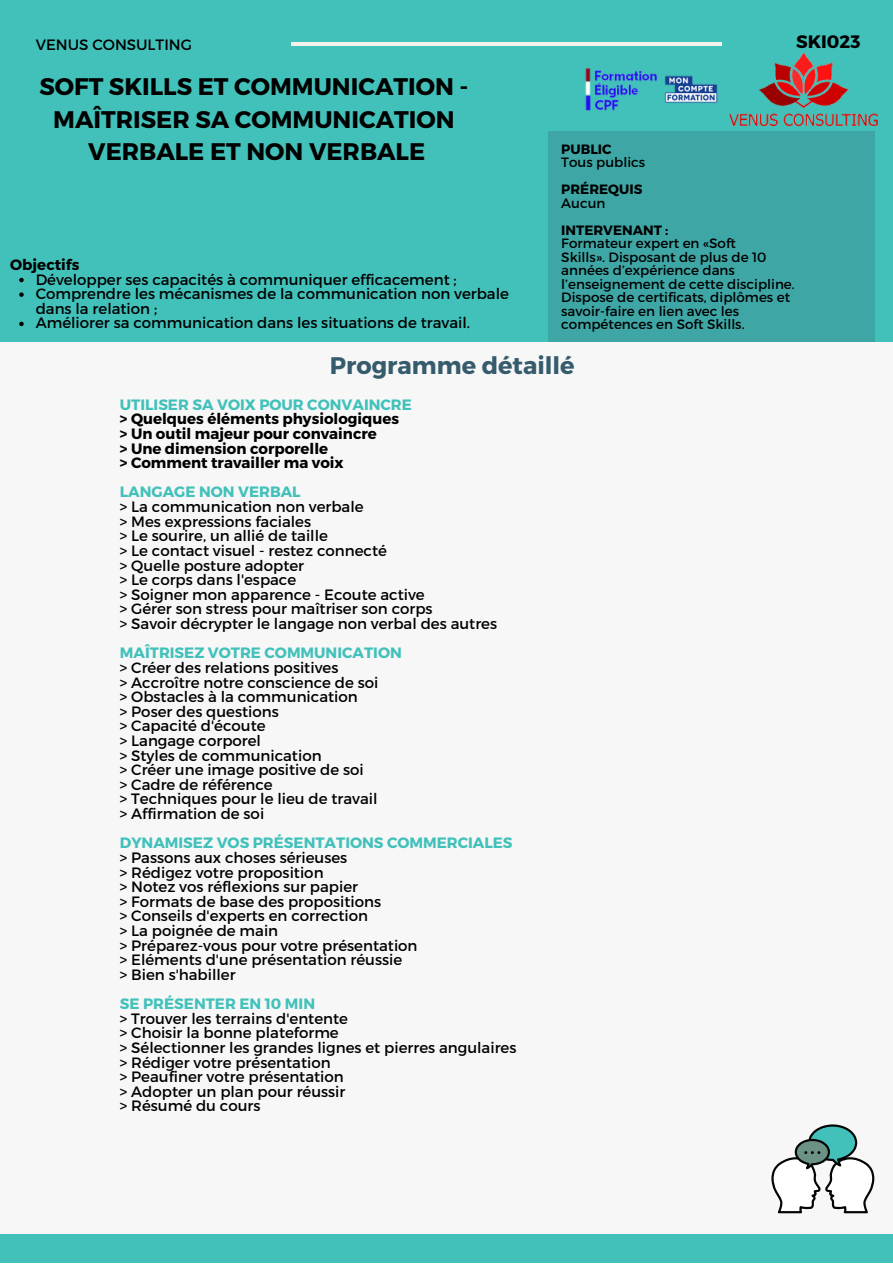
<style>
.page{position:relative;width:893px;height:1264px;background:#fff}
.page>*{position:absolute;margin:0;border:0;box-sizing:border-box;transform-origin:0 0}
.t1{font:700 24px/32.5px "Montserrat";color:#000;text-align:center}
.t2{font:700 24px "Montserrat";color:#365b6d}
.t3{font:700 18px "Montserrat";color:#000}
.t4{font:15px/14.5px "Montserrat";color:#000}
.t5{font:700 15px "Montserrat";color:#41c1ba}
.t6{font:700 15px/14.5px "Montserrat";color:#000}
.t7{font:13.5px/13.5px "Montserrat";color:#000}
.t8{font:700 13.5px "Montserrat";color:#000}
</style>
<div class="page">
<div style="left:0;top:0;width:892px;height:1262px;background:#41c1ba"></div>
<div style="left:0;top:342px;width:892px;height:891px;background:#f7f7f7"></div>
<svg style="left:625px;top:45px;width:253px;height:281px"></svg>
<hr style="left:291px;top:42px;width:431px;height:3px;background:#f2f1ec">
<div style="left:548px;top:132px;width:326px;height:210px;background:#3ea7a6"></div>
<img style="left:585px;top:64px;width:137px;height:51px">
<img style="left:729px;top:52px;width:148px;height:73px">
<svg style="left:771px;top:1124px;width:104px;height:89px"></svg>
<svg style="left:19px;top:278px;width:5px;height:4px"></svg>
<svg style="left:19px;top:292px;width:5px;height:5px"></svg>
<svg style="left:19px;top:321px;width:5px;height:5px"></svg>
<p class="t4" style="left:36px;top:36px;width:158px">VENUS CONSULTING</p>
<h1 class="t1" style="left:39px;top:69px;width:430px">SOFT SKILLS ET COMMUNICATION -<br>MAÎTRISER SA COMMUNICATION<br>VERBALE ET NON VERBALE</h1>
<p class="t6" style="left:10px;top:256px;width:71px">Objectifs</p>
<p class="t4" style="left:36px;top:271px;width:475px">Développer ses capacités à communiquer efficacement ; Comprendre les mécanismes de la communication non verbale dans la relation ;<br>Améliorer sa communication dans les situations de travail.</p>
<p class="t3" style="left:796px;top:30px;width:66px">SKI023</p>
<p class="t8" style="left:561px;top:140px;width:52px">PUBLIC</p>
<p class="t7" style="left:561px;top:155px;width:85px">Tous publics</p>
<p class="t8" style="left:561px;top:181px;width:83px">PRÉREQUIS</p>
<p class="t7" style="left:561px;top:195px;width:46px">Aucun</p>
<p class="t8" style="left:561px;top:221px;width:109px">INTERVENANT :</p>
<p class="t7" style="left:561px;top:236px;width:235px">Formateur expert en «Soft<br>Skills». Disposant de plus de 10 années d’expérience dans l’enseignement de cette discipline.<br>Dispose de certificats, diplômes et savoir-faire en lien avec les compétences en Soft Skills.</p>
<h1 class="t2" style="left:330px;top:350px;width:246px">Programme détaillé</h1>
<p class="t5" style="left:120px;top:394px;width:293px">UTILISER SA VOIX POUR CONVAINCRE</p>
<p class="t6" style="left:120px;top:411px;width:281px">&gt; Quelques éléments physiologiques &gt; Un outil majeur pour convaincre<br>&gt; Une dimension corporelle<br>&gt; Comment travailler ma voix</p>
<p class="t5" style="left:120px;top:482px;width:182px">LANGAGE NON VERBAL</p>
<p class="t4" style="left:120px;top:498px;width:378px">&gt; La communication non verbale<br>&gt; Mes expressions faciales<br>&gt; Le sourire, un allié de taille<br>&gt; Le contact visuel - restez connecté<br>&gt; Quelle posture adopter<br>&gt; Le corps dans l'espace<br>&gt; Soigner mon apparence - Ecoute active<br>&gt; Gérer son stress pour maîtriser son corps<br>&gt; Savoir décrypter le langage non verbal des autres</p>
<p class="t5" style="left:120px;top:643px;width:283px">MAÎTRISEZ VOTRE COMMUNICATION</p>
<p class="t4" style="left:120px;top:659px;width:260px">&gt; Créer des relations positives<br>&gt; Accroître notre conscience de soi &gt; Obstacles à la communication<br>&gt; Poser des questions<br>&gt; Capacité d'écoute<br>&gt; Langage corporel<br>&gt; Styles de communication<br>&gt; Créer une image positive de soi<br>&gt; Cadre de référence<br>&gt; Techniques pour le lieu de travail &gt; Affirmation de soi</p>
<p class="t5" style="left:120px;top:833px;width:394px">DYNAMISEZ VOS PRÉSENTATIONS COMMERCIALES</p>
<p class="t4" style="left:120px;top:849px;width:299px">&gt; Passons aux choses sérieuses<br>&gt; Rédigez votre proposition<br>&gt; Notez vos réflexions sur papier<br>&gt; Formats de base des propositions<br>&gt; Conseils d'experts en correction<br>&gt; La poignée de main<br>&gt; Préparez-vous pour votre présentation &gt; Eléments d'une présentation réussie<br>&gt; Bien s'habiller</p>
<p class="t5" style="left:120px;top:994px;width:197px">SE PRÉSENTER EN 10 MIN</p>
<p class="t4" style="left:120px;top:1010px;width:398px">&gt; Trouver les terrains d'entente<br>&gt; Choisir la bonne plateforme<br>&gt; Sélectionner les grandes lignes et pierres angulaires &gt; Rédiger votre présentation<br>&gt; Peaufiner votre présentation<br>&gt; Adopter un plan pour réussir<br>&gt; Résumé du cours</p>
</div>
